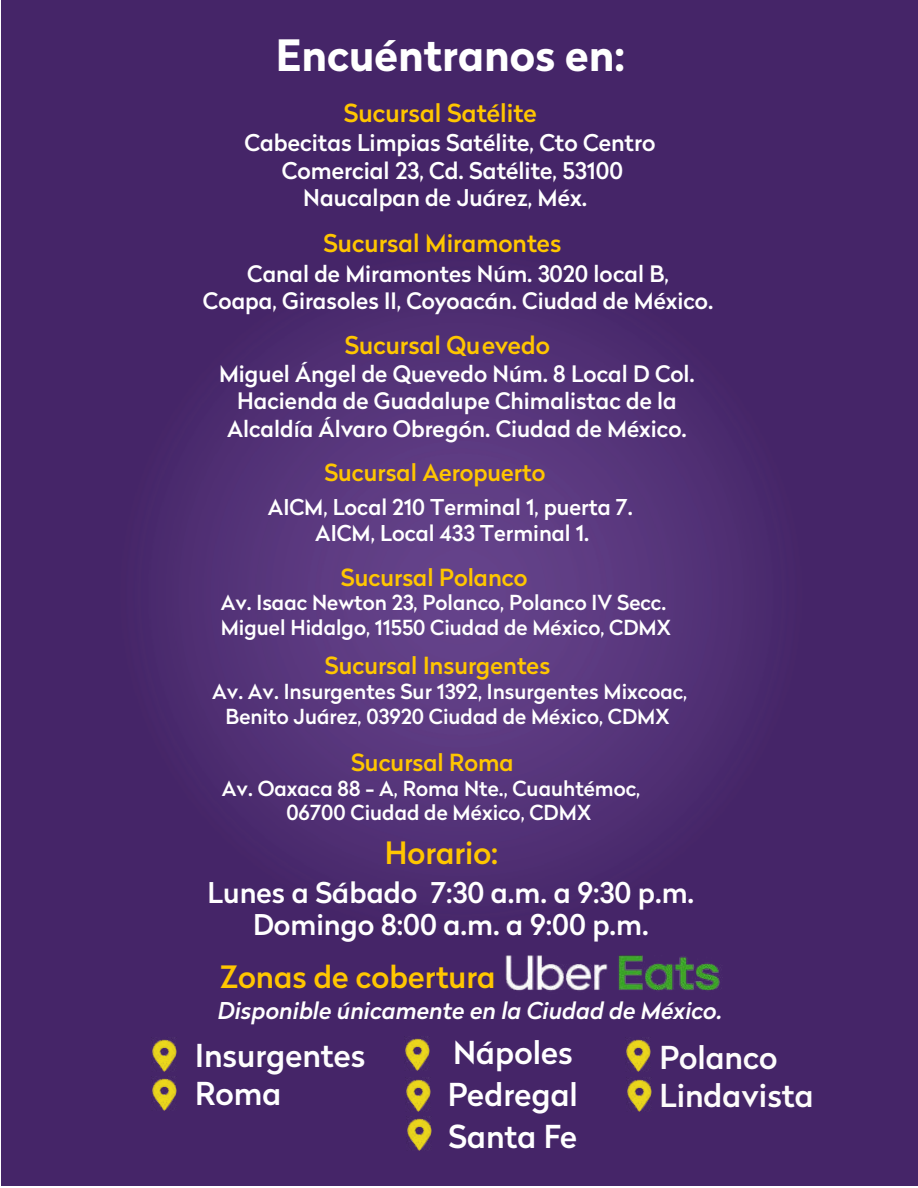
<style>
.page{position:relative;width:918px;height:1188px;background:#fff}
.page>*{position:absolute;margin:0;border:0;box-sizing:border-box;transform-origin:0 0}
.t1{font:700 43.05px "Radikal";color:#fff}
.t2{font:500 31.5px/42px "Radikal";color:#fff}
.t3{font:500 31.5px/37.8px "Radikal";color:#fdfcfb}
.t4{font:500 31.5px "Radikal";color:#fdfdfd}
.t5{font:500 30.75px "Radikal";color:#ffc600}
.t6{font:500 28.5px/32.7px "Radikal";color:#fff;text-align:center}
.t7{font:500 24.75px "Radikal";color:#ffc600}
.t8{font:500 24.45px "Radikal";color:#ffc600}
.t9{font:500 24.3px "Radikal";color:#ffc600}
.t10{font:500 23.55px "Radikal";color:#ffc600}
.t11{font:500 23.4px "Radikal";color:#ffc600}
.t12{font:italic 500 23.1px "Radikal";color:#fff}
.t13{font:500 22.95px/27.6px "Radikal";color:#fff;text-align:center}
.t14{font:500 22.65px/27.2px "Radikal";color:#fff;text-align:center}
.t15{font:500 21.75px/26.1px "Radikal";color:#fff;text-align:center}
.t16{font:500 20.7px/24.8px "Radikal";color:#fff}
</style>
<div class="page">
<img style="left:2px;top:0;width:916px;height:1185px">
<img style="left:489px;top:938px;width:245px;height:64px">
<img style="left:151px;top:1037px;width:26px;height:35px">
<img style="left:151px;top:1076px;width:26px;height:35px">
<img style="left:405px;top:1037px;width:26px;height:35px">
<img style="left:406px;top:1077px;width:26px;height:35px">
<img style="left:407px;top:1117px;width:26px;height:35px">
<img style="left:626px;top:1037px;width:26px;height:35px">
<img style="left:627px;top:1078px;width:26px;height:35px">
<h1 class="t1" style="left:276px;top:24px;width:351px">Encuéntranos en:</h1>
<p class="t7" style="left:344px;top:95px;width:195px">Sucursal Satélite</p>
<p class="t13" style="left:245px;top:128px;width:412px">Cabecitas Limpias Satélite, Cto Centro<br>Comercial 23, Cd. Satélite, 53100<br>Naucalpan de Juárez, Méx.</p>
<p class="t9" style="left:324px;top:226px;width:239px">Sucursal Miramontes</p>
<p class="t14" style="left:203px;top:260px;width:512px">Canal de Miramontes Núm. 3020 local B,<br>Coapa, Girasoles II, Coyoacán. Ciudad de México.</p>
<p class="t8" style="left:345px;top:328px;width:207px">Sucursal Quevedo</p>
<p class="t14" style="left:219px;top:360px;width:477px">Miguel Ángel de Quevedo Núm. 8 Local D Col.<br>Hacienda de Guadalupe Chimalistac de la<br>Alcaldía Álvaro Obregón. Ciudad de México.</p>
<p class="t11" style="left:324px;top:456px;width:223px">Sucursal Aeropuerto</p>
<p class="t15" style="left:268px;top:493px;width:366px">AICM, Local 210 Terminal 1, puerta 7.<br>AICM, Local 433 Terminal 1.</p>
<p class="t10" style="left:341px;top:560px;width:188px">Sucursal Polanco</p>
<p class="t16" style="left:221px;top:590px;width:452px">Av. Isaac Newton 23, Polanco, Polanco IV Secc.<br>Miguel Hidalgo, 11550 Ciudad de México, CDMX</p>
<p class="t10" style="left:325px;top:649px;width:227px">Sucursal Insurgentes</p>
<p class="t16" style="left:212px;top:679px;width:477px;text-align:center">Av. Av. Insurgentes Sur 1392, Insurgentes Mixcoac,<br>Benito Juárez, 03920 Ciudad de México, CDMX</p>
<p class="t10" style="left:351px;top:745px;width:164px">Sucursal Roma</p>
<p class="t16" style="left:286px;top:775px;width:355px;text-indent:-65px">Av. Oaxaca 88 - A, Roma Nte., Cuauhtémoc,<br>06700 Ciudad de México, CDMX</p>
<h3 class="t5" style="left:385px;top:831px;width:115px">Horario:</h3>
<h3 class="t6" style="left:208px;top:875px;width:488px">Lunes a Sábado 7:30 a.m. a 9:30 p.m.<br>Domingo 8:00 a.m. a 9:00 p.m.</h3>
<h3 class="t5" style="left:220px;top:955px;width:277px">Zonas de cobertura</h3>
<p class="t12" style="left:218px;top:995px;width:506px">Disponible únicamente en la Ciudad de México.</p>
<h2 class="t4" style="left:195px;top:1033px;width:172px">Insurgentes</h2>
<h2 class="t2" style="left:195px;top:1072px;width:88px">Roma</h2>
<h2 class="t2" style="left:448px;top:1031px;width:132px">Nápoles<br>Pedregal<br>Santa Fe</h2>
<h2 class="t3" style="left:660px;top:1038px;width:156px">Polanco<br>Lindavista</h2>
</div>
